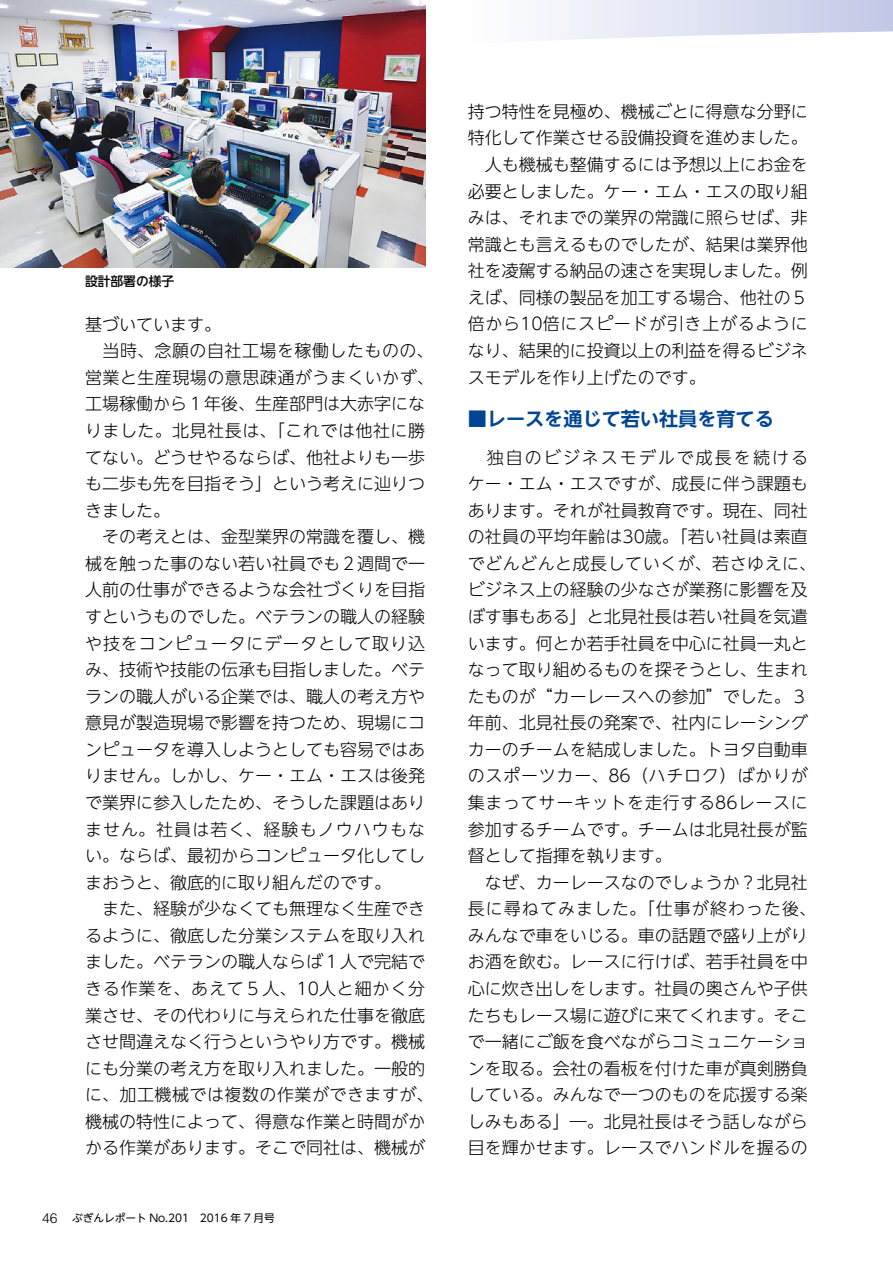
<style>
.page{position:relative;width:893px;height:1263px;background:#fff}
.page>*{position:absolute;margin:0;border:0;box-sizing:border-box;transform-origin:0 0}
.t1{font:700 19.2px "UD Shin Go NT Pro De";color:#004593}
.t2{font:300 16.95px/26.5px "UD Shin Go NT Pro";color:#000}
.t3{font:500 12.75px "UD Shin Go NT Pro";color:#000}
.t4{font:10.65px "UD Shin Go NT Pro";color:#000}
.s1{font-family:"Helvetica LT Std";font-weight:300;font-size:13.8px}
</style>
<div class="page">
<img style="left:0;top:77px;width:425px;height:191px">
<img style="left:0;top:0;width:893px;height:77px">
<p class="t3" style="left:85px;top:270px;width:91px">設計部署の様子</p>
<p class="t2" style="left:85px;top:310px;width:350px">基づいています。<br>　当時、念願の自社工場を稼働したものの、営業と生産現場の意思疎通がうまくいかず、工場稼働から1年後、生産部門は大赤字になりました。北見社長は、「これでは他社に勝てない。どうせやるならば、他社よりも一歩も二歩も先を目指そう」という考えに辿りつきました。<br>　その考えとは、金型業界の常識を覆し、機械を触った事のない若い社員でも２週間で一人前の仕事ができるような会社づくりを目指すというものでした。ベテランの職人の経験や技をコンピュータにデータとして取り込み、技術や技能の伝承も目指しました。ベテランの職人がいる企業では、職人の考え方や意見が製造現場で影響を持つため、現場にコンピュータを導入しようとしても容易ではありません。しかし、ケー・エム・エスは後発で業界に参入したため、そうした課題はありません。社員は若く、経験もノウハウもない。ならば、最初からコンピュータ化してしまおうと、徹底的に取り組んだのです。<br>　また、経験が少なくても無理なく生産できるように、徹底した分業システムを取り入れました。ベテランの職人ならば1人で完結できる作業を、あえて5人、10人と細かく分業させ、その代わりに与えられた仕事を徹底させ間違えなく行うというやり方です。機械にも分業の考え方を取り入れました。一般的に、加工機械では複数の作業ができますが、機械の特性によって、得意な作業と時間がかかる作業があります。そこで同社は、機械が</p>
<p class="t4" style="left:42px;top:1210px;width:234px"><span class="s1">46</span> ぶぎんレポート No.201　2016 年 7 月号</p>
<p class="t2" style="left:468px;top:98px;width:342px;text-align:justify">持つ特性を見極め、機械ごとに得意な分野に特化して作業させる設備投資を進めました。　人も機械も整備するには予想以上にお金を必要としました。ケー・エム・エスの取り組みは、それまでの業界の常識に照らせば、非常識とも言えるものでしたが、結果は業界他社を凌駕する納品の速さを実現しました。例えば、同様の製品を加工する場合、他社の5倍から10倍にスピードが引き上がるようになり、結果的に投資以上の利益を得るビジネスモデルを作り上げたのです。</p>
<p class="t1" style="left:468px;top:403px;width:308px">■レースを通じて若い社員を育てる</p>
<p class="t2" style="left:468px;top:443px;width:350px">　独自のビジネスモデルで成長を続けるケー・エム・エスですが、成長に伴う課題もあります。それが社員教育です。現在、同社の社員の平均年齢は30歳。「若い社員は素直でどんどんと成長していくが、若さゆえに、ビジネス上の経験の少なさが業務に影響を及ぼす事もある」と北見社長は若い社員を気遣います。何とか若手社員を中心に社員一丸となって取り組めるものを探そうとし、生まれたものが“カーレースへの参加”でした。3年前、北見社長の発案で、社内にレーシングカーのチームを結成しました。トヨタ自動車のスポーツカー、86（ハチロク）ばかりが集まってサーキットを走行する86レースに参加するチームです。チームは北見社長が監督として指揮を執ります。<br>　なぜ、カーレースなのでしょうか？北見社長に尋ねてみました。「仕事が終わった後、みんなで車をいじる。車の話題で盛り上がりお酒を飲む。レースに行けば、若手社員を中心に炊き出しをします。社員の奥さんや子供たちもレース場に遊びに来てくれます。そこで一緒にご飯を食べながらコミュニケーションを取る。会社の看板を付けた車が真剣勝負している。みんなで一つのものを応援する楽しみもある」―。北見社長はそう話しながら目を輝かせます。レースでハンドルを握るの</p>
</div>
